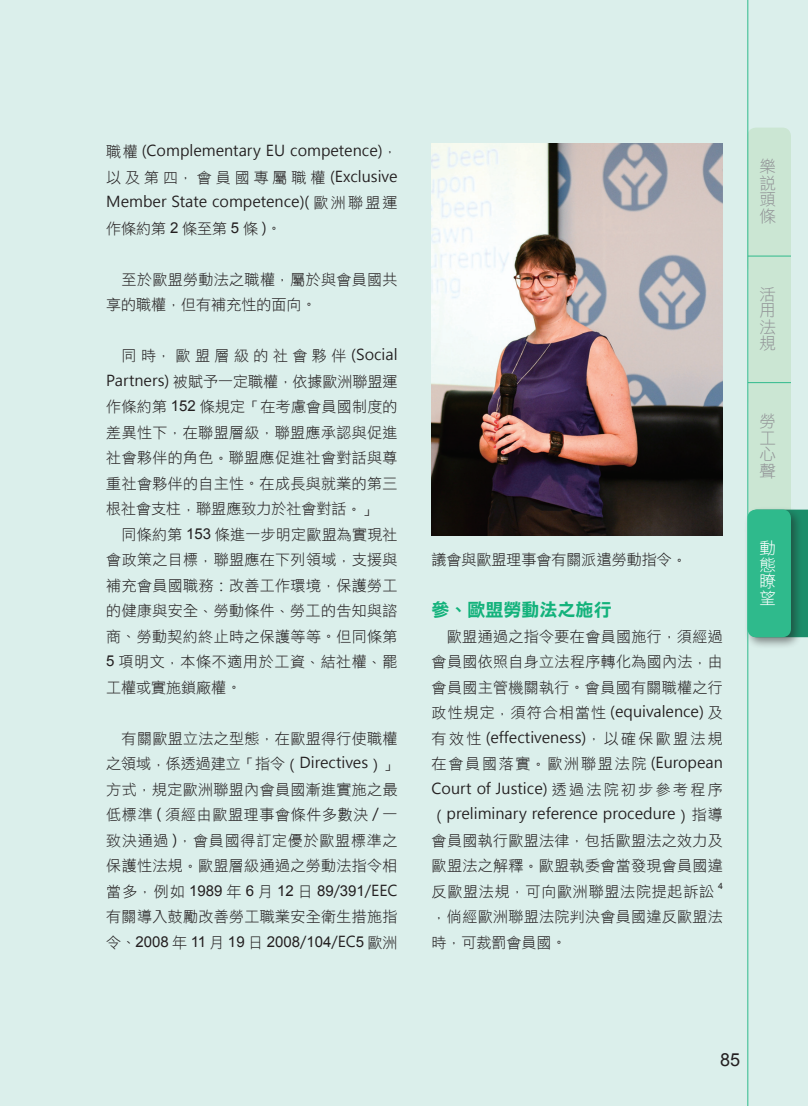
<style>
.page{position:relative;width:808px;height:1106px;background:#dbefeb}
.page>*{position:absolute;margin:0;border:0;box-sizing:border-box;transform-origin:0 0}
.小標{font:18px "DF Li Hei W7 WIN BF";color:#13b27b}
.t1{font:18px "Arial";color:#231f20}
.t2{font:16.5px/16.5px "DF Hei Lt HK BF";color:#939598;text-align:justify}
.t3{font:16.5px/16.5px "DF Hei Lt HK BF";color:#fff;text-align:justify}
.內文{font:15px/25.5px "DF Hei Lt HK BF";letter-spacing:.025em;color:#231f20;text-align:justify}
.內文-2{font:15px/25.5px "Microsoft Jheng Hei";color:#231f20;text-align:justify}
.內文-3{font:15px "DF Hei Lt HK BF";color:#231f20}
.內文-4{font:8.7px "Arial";color:#231f20}
.s1{font-family:"DF Hei Lt HK BF"}
.s2{font-family:"Arial"}
.s3{font-family:"Microsoft Jheng Hei"}
</style>
<div class="page">
<div style="left:748px;top:257px;width:43px;height:152px;background:#cbe6d3;border-radius:9px"></div>
<div style="left:748px;top:383px;width:43px;height:149px;background:#cbe6d3;border-radius:9px"></div>
<div style="left:747px;top:128px;width:44px;height:146px;background:#cbe6d3;border-radius:9px"></div>
<hr style="left:748px;top:382px;width:43px;height:1px;background:#2fba8c">
<hr style="left:748px;top:256px;width:43px;height:1px;background:#2fba8c">
<svg style="left:804px;top:509px;width:4px;height:128px"></svg>
<div style="left:743px;top:506px;width:61px;height:144px;background:#231f20;opacity:.5"></div>
<div style="left:747px;top:509px;width:44px;height:128px;background:#2fba8c;border-radius:9px"></div>
<hr style="left:747px;top:0;width:1px;height:1106px;background:#2fba8c">
<img style="left:432px;top:143px;width:291px;height:393px">
<p class="內文-2" style="left:106px;top:138px;width:293px"><span class="s1">職權</span> (Complementary EU competence)，<span class="s1">以及第四</span>，<span class="s1">會員國專屬職權</span>(Exclusive Member State competence)( <span class="s1">歐洲聯盟運作條約第</span> <span class="s2">2</span> <span class="s1">條至第</span> <span class="s2">5</span> <span class="s1">條</span> )。</p>
<p class="內文" style="left:106px;top:266px;width:293px;text-indent:15px">至於歐盟勞動法之職權<span class="s3">，</span>屬於與會員國共享的職權<span class="s3">，</span>但有補充性的面向<span class="s3">。</span></p>
<p class="內文" style="left:106px;top:343px;width:293px;text-indent:15px">同時<span class="s3">，</span>歐盟層級的社會夥伴<span class="s3">(Social Partners)</span> 被賦予一定職權<span class="s3">，</span>依據歐洲聯盟運作條約第 <span class="s2">152</span> 條規定<span class="s3">「</span>在考慮會員國制度的差異性下<span class="s3">，</span>在聯盟層級<span class="s3">，</span>聯盟應承認與促進社會夥伴的角色<span class="s3">。</span>聯盟應促進社會對話與尊重社會夥伴的自主性<span class="s3">。</span>在成長與就業的第三根社會支柱<span class="s3">，</span>聯盟應致力於社會對話<span class="s3">。」</span></p>
<p class="內文" style="left:106px;top:521px;width:293px;text-indent:15px">同條約第 <span class="s2">153</span> 條進一步明定歐盟為實現社會政策之目標<span class="s3">，</span>聯盟應在下列領域<span class="s3">，</span>支援與補充會員國職務<span class="s3">：</span>改善工作環境<span class="s3">，</span>保護勞工的健康與安全<span class="s3">、</span>勞動條件<span class="s3">、</span>勞工的告知與諮商<span class="s3">、</span>勞動契約終止時之保護等等<span class="s3">。</span>但同條第<span class="s2">5</span> 項明文<span class="s3">，</span>本條不適用於工資<span class="s3">、</span>結社權<span class="s3">、</span>罷工權或實施鎖廠權<span class="s3">。</span></p>
<p class="內文" style="left:106px;top:725px;width:293px;text-indent:15px">有關歐盟立法之型態<span class="s3">，</span>在歐盟得行使職權之領域<span class="s3">，</span>係透過建立<span class="s3">「</span>指令<span class="s3">（Directives）」</span>方式<span class="s3">，</span>規定歐洲聯盟內會員國漸進實施之最低標準 <span class="s3">(</span> 須經由歐盟理事會條件多數決 <span class="s3">/</span> 一致決通過 <span class="s3">)，</span>會員國得訂定優於歐盟標準之保護性法規<span class="s3">。</span>歐盟層級通過之勞動法指令相當多<span class="s3">，</span>例如 <span class="s2">1989</span> 年 <span class="s2">6</span> 月 <span class="s2">12</span> 日 <span class="s2">89</span><span class="s3">/</span><span class="s2">391</span><span class="s3">/EEC</span>有關導入鼓勵改善勞工職業安全衛生措施指令<span class="s3">、</span><span class="s2">2008</span> 年 <span class="s2">11</span> 月 <span class="s2">19</span> 日 <span class="s2">2008</span><span class="s3">/</span><span class="s2">104</span><span class="s3">/EC</span><span class="s2">5</span> 歐洲</p>
<p class="內文-3" style="left:432px;top:552px;width:256px">議會與歐盟理事會有關派遣勞動指令<span class="s3">。</span></p>
<p class="小標" style="left:432px;top:601px;width:181px">參、歐盟勞動法之施行</p>
<p class="內文" style="left:432px;top:623px;width:293px;text-indent:15px">歐盟通過之指令要在會員國施行<span class="s3">，</span>須經過會員國依照自身立法程序轉化為國內法<span class="s3">，</span>由會員國主管機關執行<span class="s3">。</span>會員國有關職權之行政性規定<span class="s3">，</span>須符合相當性 <span class="s3">(equivalence)</span> 及有效性 <span class="s3">(effectiveness)，</span>以確保歐盟法規在會員國落實<span class="s3">。</span>歐洲聯盟法院 <span class="s3">(European Court of Justice)</span> 透過法院初步參考程序<span class="s3">（preliminary reference procedure）</span>指導會員國執行歐盟法律<span class="s3">，</span>包括歐盟法之效力及歐盟法之解釋<span class="s3">。</span>歐盟執委會當發現會員國違反歐盟法規<span class="s3">，</span>可向歐洲聯盟法院提起訴訟</p>
<p class="內文-4" style="left:718px;top:880px;width:6px">4</p>
<p class="內文" style="left:432px;top:904px;width:293px"><span class="s3">，</span>倘經歐洲聯盟法院判決會員國違反歐盟法時<span class="s3">，</span>可裁罰會員國<span class="s3">。</span></p>
<p class="t2" style="left:759px;top:158px;width:18px">樂說頭條</p>
<p class="t2" style="left:759px;top:286px;width:17px">活用法規</p>
<p class="t2" style="left:759px;top:413px;width:17px">勞工心聲</p>
<p class="t3" style="left:759px;top:540px;width:18px">動態瞭望</p>
<p class="t1" style="left:720px;top:1047px;width:22px">85</p>
</div>
